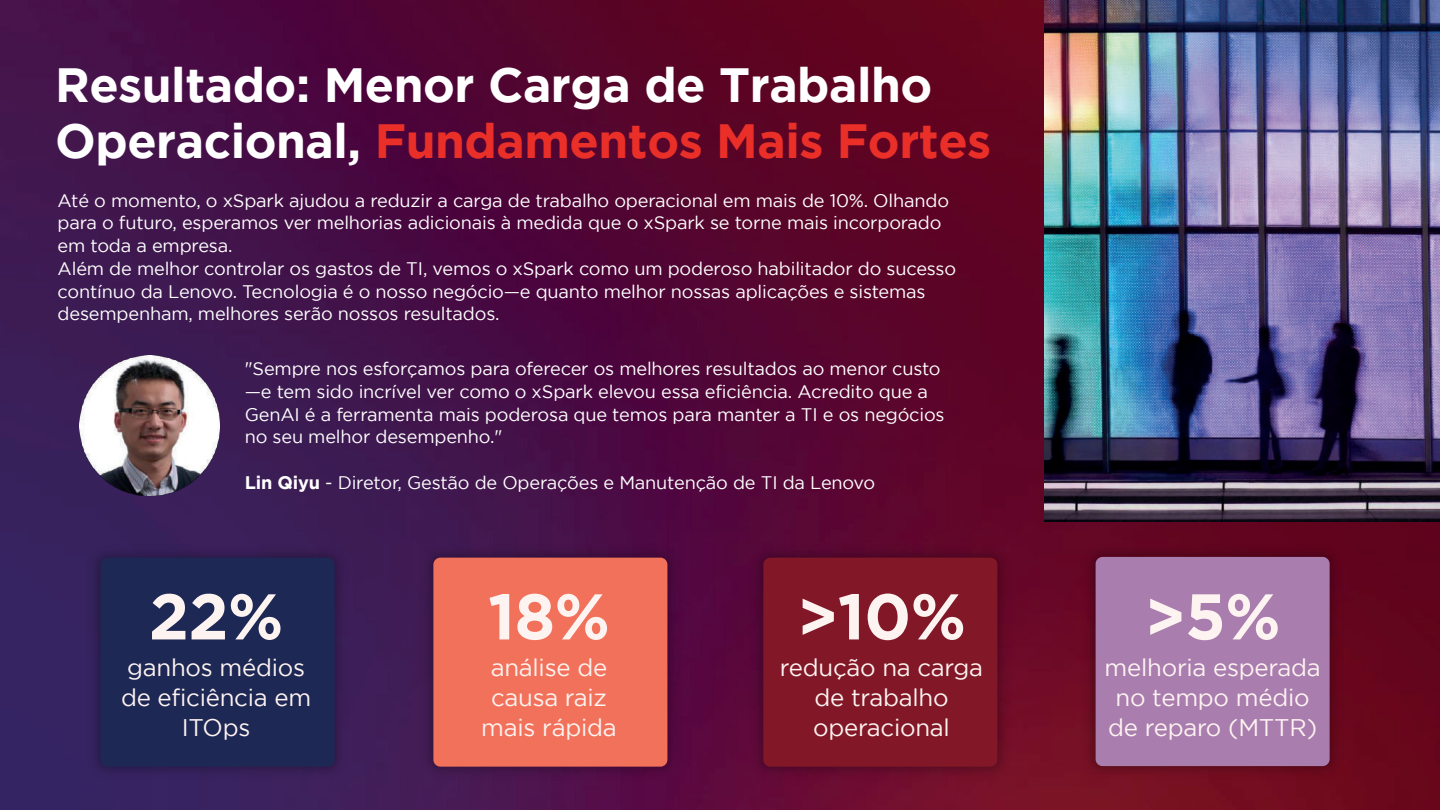
<style>
.page{position:relative;width:1440px;height:810px;background:#fff}
.page>*{position:absolute;margin:0;border:0;box-sizing:border-box;transform-origin:0 0}
.t1{font:700 64.5px "Gotham";color:#fdf3f1}
.t2{font:700 48px/55.5px "Gotham";letter-spacing:-.01em;color:#fff}
.t3{font:24px/29.7px "Gotham";letter-spacing:-.01em;color:#fdf3f1;text-align:center}
.t4{font:18.15px/22.8px "Gotham";letter-spacing:-.01em;color:#fff}
.s1{color:#ea2f29}
.s2{font-weight:700}
</style>
<div class="page">
<img style="left:0;top:0;width:1440px;height:810px">
<img style="left:1045px;top:0;width:395px;height:522px">
<img style="left:416px;top:540px;width:268px;height:243px">
<div style="left:433px;top:558px;width:234px;height:209px;background:#f2715a;border-radius:7px"></div>
<img style="left:746px;top:540px;width:268px;height:243px">
<div style="left:763px;top:558px;width:234px;height:209px;background:#821827;border-radius:7px"></div>
<img style="left:83px;top:540px;width:268px;height:243px">
<div style="left:101px;top:558px;width:234px;height:209px;background:#1e2855;border-radius:7px"></div>
<img style="left:1078px;top:539px;width:268px;height:244px">
<div style="left:1096px;top:557px;width:234px;height:209px;background:#a97dae;border-radius:7px"></div>
<img style="left:79px;top:356px;width:140px;height:140px">
<h2 class="t2" style="left:55px;top:57px;width:938px">Resultado: Menor Carga de Trabalho<br>Operacional, <span class="s1">Fundamentos Mais Fortes</span></h2>
<p class="t4" style="left:58px;top:189px;width:900px">Até o momento, o xSpark ajudou a reduzir a carga de trabalho operacional em mais de 10%. Olhando para o futuro, esperamos ver melhorias adicionais à medida que o xSpark se torne mais incorporado em toda a empresa.<br>Além de melhor controlar os gastos de TI, vemos o xSpark como um poderoso habilitador do sucesso contínuo da Lenovo. Tecnologia é o nosso negócio—e quanto melhor nossas aplicações e sistemas desempenham, melhores serão nossos resultados.</p>
<p class="t4" style="left:245px;top:357px;width:701px">"Sempre nos esforçamos para oferecer os melhores resultados ao menor custo —e tem sido incrível ver como o xSpark elevou essa eficiência. Acredito que a GenAI é a ferramenta mais poderosa que temos para manter a TI e os negócios no seu melhor desempenho."</p>
<p class="t4" style="left:245px;top:471px;width:632px"><span class="s2">Lin Qiyu</span> - Diretor, Gestão de Operações e Manutenção de TI da Lenovo</p>
<h1 class="t1" style="left:149px;top:579px;width:136px">22%</h1>
<h3 class="t3" style="left:121px;top:653px;width:192px">ganhos médios de eficiência em<br>ITOps</h3>
<h1 class="t1" style="left:488px;top:579px;width:124px">18%</h1>
<h3 class="t3" style="left:481px;top:653px;width:137px">análise de causa raiz mais rápida</h3>
<h1 class="t1" style="left:797px;top:579px;width:171px">&gt;10%</h1>
<h3 class="t3" style="left:780px;top:653px;width:205px">redução na carga de trabalho operacional</h3>
<h1 class="t1" style="left:1145px;top:579px;width:138px">&gt;5%</h1>
<h3 class="t3" style="left:1105px;top:653px;width:218px">melhoria esperada no tempo médio de reparo (MTTR)</h3>
</div>
